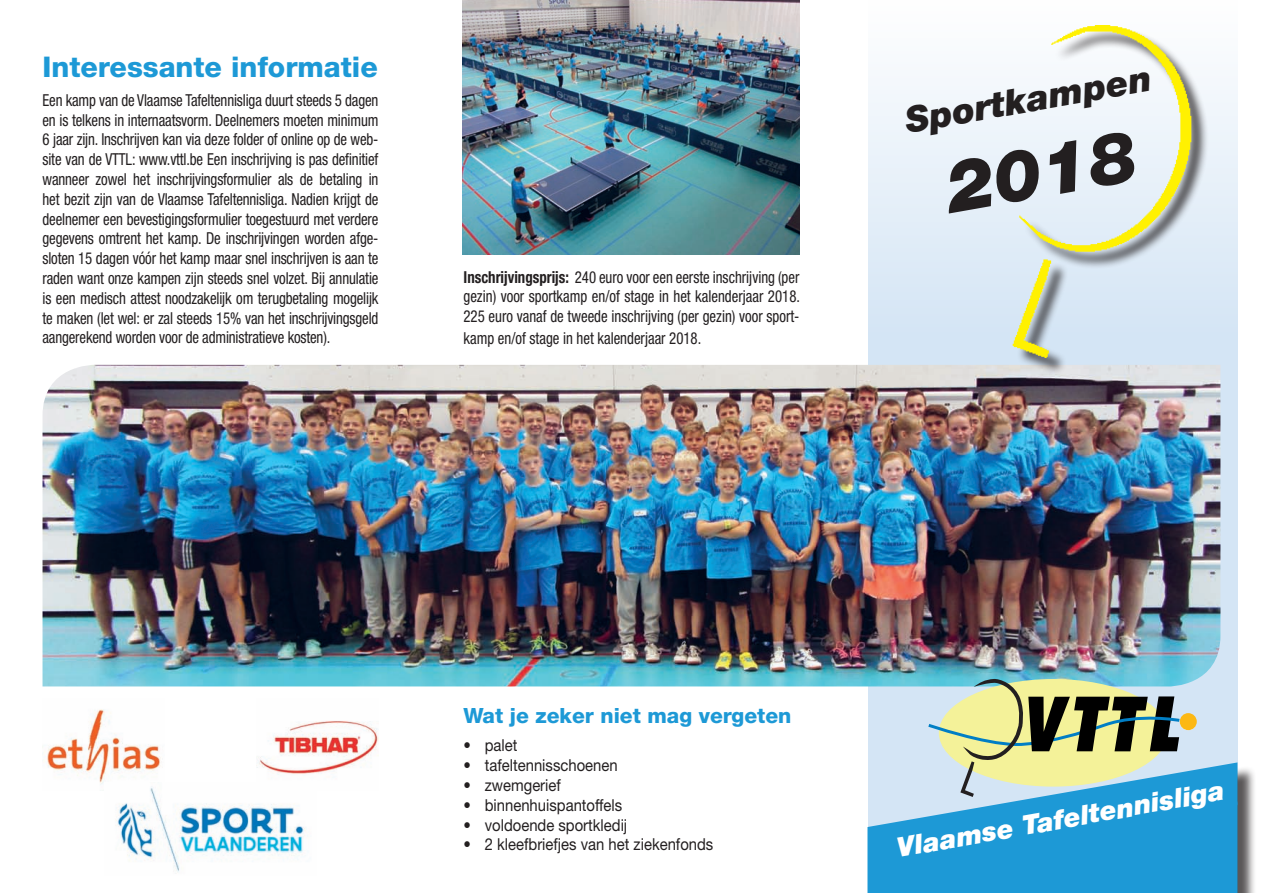
<style>
.page{position:relative;width:1263px;height:893px;background:#fff}
.page>*{position:absolute;margin:0;border:0;box-sizing:border-box;transform-origin:0 0}
.t1{font:italic 900 72px "Helvetica Neue LT Std";color:#231f20}
.t2{font:italic 900 36px "Helvetica Neue LT Std";color:#231f20}
.t3{font:800 28.5px "Helvetica Neue LT Std";color:#1d99d6}
.t4{font:italic 900 27px "Helvetica Neue LT Std";color:#fff}
.t5{font:800 21px "Helvetica Neue LT Std";color:#1d99d6}
.t6{font:condensed 16.5px/19.8px "Helvetica Neue LT Std";color:#231f20;text-align:justify;scale:.9 1}
.t7{font:16.5px "Helvetica Neue LT Std";color:#231f20;scale:.9 1}
.s1{font-weight:700}
</style>
<div class="page">
<svg style="left:867px;top:78px;width:370px;height:684px"></svg>
<div style="left:870px;top:765px;width:386px;height:128px;background:#231f20;opacity:.75"></div>
<svg style="left:867px;top:762px;width:370px;height:131px;background:#30a1d9"></svg>
<img style="left:43px;top:365px;width:1177px;height:321px">
<svg style="left:884px;top:679px;width:354px;height:189px;background:#7db6c1"></svg>
<div style="left:1180px;top:713px;width:17px;height:17px;background:#fcb814;border-radius:50%"></div>
<img style="left:44px;top:709px;width:117px;height:75px">
<img style="left:104px;top:782px;width:202px;height:90px">
<img style="left:256px;top:721px;width:122px;height:69px">
<img style="left:462px;top:0;width:337px;height:254px">
<div style="left:1016px;top:28px;width:193px;height:347px;background:#231f20;opacity:.75"></div>
<img style="left:993px;top:25px;width:205px;height:332px">
<h3 class="t3" style="left:43px;top:50px;width:337px">Interessante informatie</h3>
<p class="t6" style="left:43px;top:90px;width:375px">Een kamp van de Vlaamse Tafeltennisliga duurt steeds 5 dagen en is telkens in internaatsvorm. Deelnemers moeten minimum 6 jaar zijn. Inschrijven kan via deze folder of online op de web&shy;site van de VTTL: www.vttl.be Een inschrijving is pas definitief wanneer zowel het inschrijvingsformulier als de betaling in het bezit zijn van de Vlaamse Tafeltennisliga. Nadien krijgt de deelnemer een bevestigingsformulier toegestuurd met verdere gegevens omtrent het kamp. De inschrijvingen worden afge&shy;sloten 15 dagen vóór het kamp maar snel inschrijven is aan te raden want onze kampen zijn steeds snel volzet. Bij annulatie is een medisch attest noodzakelijk om terugbetaling mogelijk te maken (let wel: er zal steeds 15% van het inschrijvingsgeld aangerekend worden voor de administratieve kosten).</p>
<p class="t6" style="left:463px;top:267px;width:375px"><span class="s1">Inschrijvingsprijs:</span> 240 euro voor een eerste inschrijving (per gezin) voor sportkamp en/of stage in het kalenderjaar 2018.<br>225 euro vanaf de tweede inschrijving (per gezin) voor sport-</p>
<p class="t6" style="left:463px;top:328px;width:266px">kamp en/of stage in het kalenderjaar 2018.</p>
<h2 class="t2" style="left:902px;top:99px;width:251px;rotate:-10deg">Sportkampen</h2>
<h1 class="t1" style="left:939px;top:144px;width:194px;rotate:-10deg">2018</h1>
<p class="t5" style="left:463px;top:703px;width:329px">Wat je zeker niet mag vergeten</p>
<p class="t7" style="left:463px;top:736px;width:61px">• palet</p>
<p class="t7" style="left:463px;top:755px;width:173px">• tafeltennisschoenen</p>
<p class="t7" style="left:463px;top:775px;width:110px">• zwemgerief</p>
<p class="t7" style="left:463px;top:795px;width:178px">• binnenhuispantoffels</p>
<p class="t7" style="left:463px;top:815px;width:183px">• voldoende sportkledij</p>
<p class="t7" style="left:463px;top:835px;width:279px">• 2 kleefbriefjes van het ziekenfonds</p>
<h3 class="t4" style="left:894px;top:831px;width:334px;rotate:-10deg">Vlaamse Tafeltennisliga</h3>
</div>
